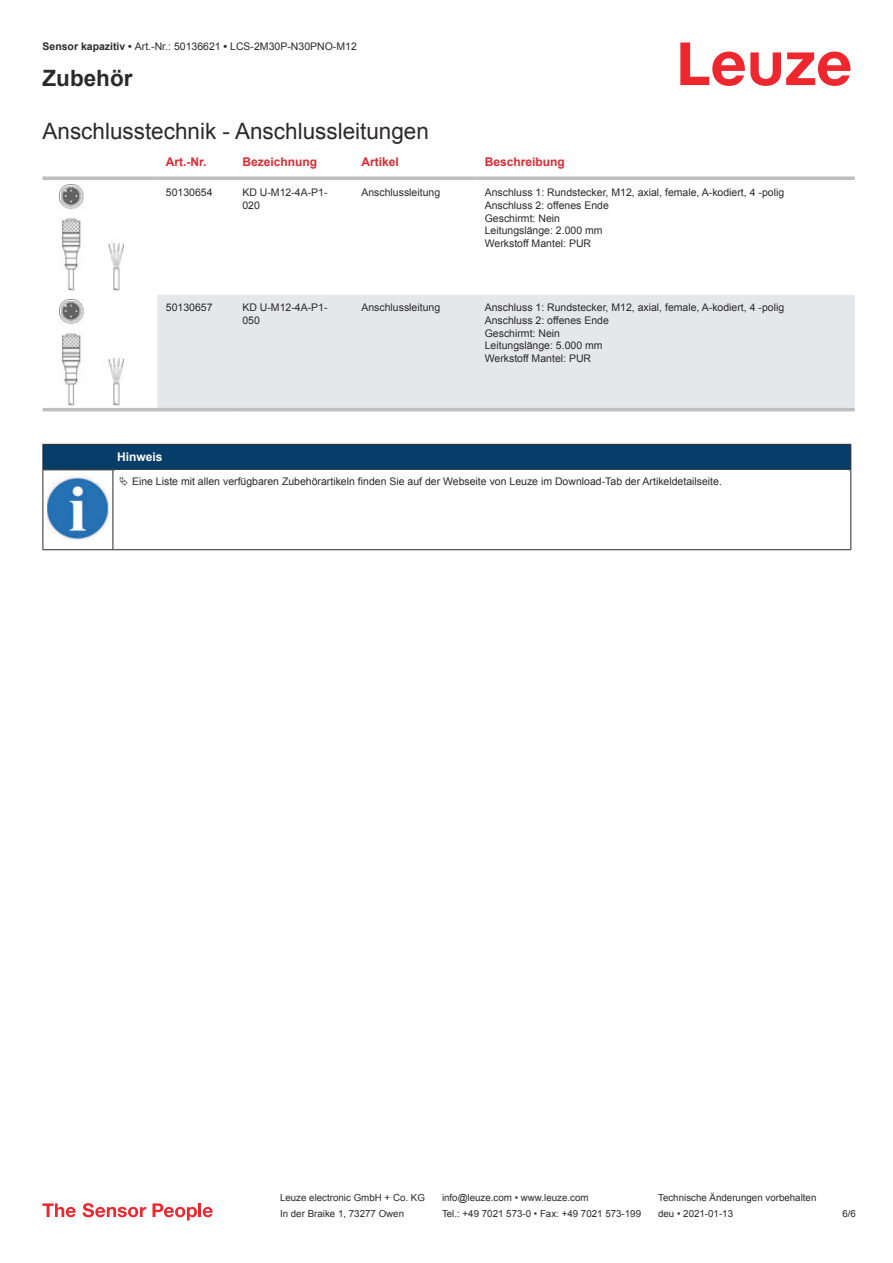
<style>
.page{position:relative;width:893px;height:1263px;background:#fff}
.page>*{position:absolute;margin:0;border:0;box-sizing:border-box;transform-origin:0 0}
.t1{font:22.5px "Arial";color:#2b292a}
.t2{font:700 22.5px "Arial";color:#2b292a}
.t3{font:700 12px "Arial";color:#db2a30}
.t4{font:700 12px "Arial";color:#fff}
.t5{font:10.5px/12.6px "Arial";color:#2b292a}
.t6{font:9.75px "Arial";color:#2b292a}
.s1{font-weight:700}
</style>
<div class="page">
<svg style="left:680px;top:43px;width:170px;height:43px"></svg>
<div style="left:157px;top:295px;width:698px;height:113px;background:#e6e7e9"></div>
<svg style="left:43px;top:176px;width:114px;height:4px"></svg>
<svg style="left:157px;top:176px;width:77px;height:4px"></svg>
<svg style="left:234px;top:176px;width:119px;height:4px"></svg>
<svg style="left:353px;top:176px;width:123px;height:4px"></svg>
<svg style="left:476px;top:176px;width:379px;height:4px;background:#c4c6c8"></svg>
<hr style="left:43px;top:408px;width:114px;height:3px;background:#bdbfc1">
<hr style="left:157px;top:408px;width:77px;height:3px;background:#bdbfc1">
<hr style="left:234px;top:408px;width:119px;height:3px;background:#bdbfc1">
<hr style="left:353px;top:408px;width:123px;height:3px;background:#bdbfc1">
<hr style="left:476px;top:408px;width:379px;height:3px;background:#bdbfc1">
<img style="left:59px;top:184px;width:65px;height:107px">
<img style="left:59px;top:299px;width:65px;height:106px">
<div style="left:43px;top:444px;width:808px;height:26px;background:#063d69"></div>
<hr style="left:113px;top:469px;width:738px;height:1px;background:#2b292a">
<hr style="left:43px;top:470px;width:1px;height:75px;background:#2b292a">
<hr style="left:113px;top:470px;width:1px;height:75px;background:#2b292a">
<hr style="left:850px;top:470px;width:1px;height:75px;background:#2b292a">
<hr style="left:43px;top:549px;width:70px;height:1px;background:#2b292a">
<hr style="left:113px;top:549px;width:738px;height:1px;background:#2b292a">
<img style="left:47px;top:476px;width:61px;height:63px">
<svg style="left:43px;top:1203px;width:33px;height:14px"></svg>
<svg style="left:83px;top:1203px;width:63px;height:14px"></svg>
<svg style="left:153px;top:1203px;width:44px;height:17px"></svg>
<hr style="left:198px;top:1203px;width:3px;height:14px;background:#ed272d">
<svg style="left:203px;top:1207px;width:10px;height:10px"></svg>
<p class="t5" style="left:43px;top:41px;width:316px"><span class="s1">Sensor kapazitiv •</span> Art.-Nr.: 50136621 <span class="s1">•</span> LCS-2M30P-N30PNO-M12</p>
<h1 class="t2" style="left:43px;top:69px;width:92px">Zubehör</h1>
<h1 class="t1" style="left:43px;top:123px;width:388px">Anschlusstechnik - Anschlussleitungen</h1>
<p class="t3" style="left:166px;top:157px;width:42px">Art.-Nr.</p>
<p class="t3" style="left:242px;top:157px;width:76px">Bezeichnung</p>
<p class="t3" style="left:361px;top:157px;width:39px">Artikel</p>
<p class="t3" style="left:485px;top:157px;width:82px">Beschreibung</p>
<p class="t5" style="left:166px;top:187px;width:48px">50130654</p>
<p class="t5" style="left:242px;top:187px;width:87px">KD U-M12-4A-P1-<br>020</p>
<p class="t5" style="left:361px;top:187px;width:80px">Anschlussleitung</p>
<p class="t5" style="left:485px;top:187px;width:301px">Anschluss 1: Rundstecker, M12, axial, female, A-kodiert, 4 -polig<br>Anschluss 2: offenes Ende<br>Geschirmt: Nein<br>Leitungslänge: 2.000 mm<br>Werkstoff Mantel: PUR</p>
<p class="t5" style="left:166px;top:302px;width:48px">50130657</p>
<p class="t5" style="left:242px;top:302px;width:87px">KD U-M12-4A-P1-<br>050</p>
<p class="t5" style="left:361px;top:302px;width:80px">Anschlussleitung</p>
<p class="t5" style="left:485px;top:302px;width:301px">Anschluss 1: Rundstecker, M12, axial, female, A-kodiert, 4 -polig<br>Anschluss 2: offenes Ende<br>Geschirmt: Nein<br>Leitungslänge: 5.000 mm<br>Werkstoff Mantel: PUR</p>
<p class="t4" style="left:117px;top:452px;width:47px">Hinweis</p>
<p class="t5" style="left:132px;top:476px;width:591px">Eine Liste mit allen verfügbaren Zubehörartikeln finden Sie auf der Webseite von Leuze im Download-Tab der Artikeldetailseite.</p>
<p class="t6" style="left:280px;top:1194px;width:146px">Leuze electronic GmbH + Co. KG</p>
<p class="t6" style="left:442px;top:1194px;width:148px">info@leuze.com • www.leuze.com</p>
<p class="t6" style="left:658px;top:1194px;width:160px">Technische Änderungen vorbehalten</p>
<p class="t6" style="left:280px;top:1210px;width:126px">In der Braike 1, 73277 Owen</p>
<p class="t6" style="left:442px;top:1210px;width:201px">Tel.: +49 7021 573-0 • Fax: +49 7021 573-199</p>
<p class="t6" style="left:658px;top:1210px;width:76px">deu • 2021-01-13</p>
<p class="t6" style="left:842px;top:1210px;width:15px">6 /6</p>
</div>
